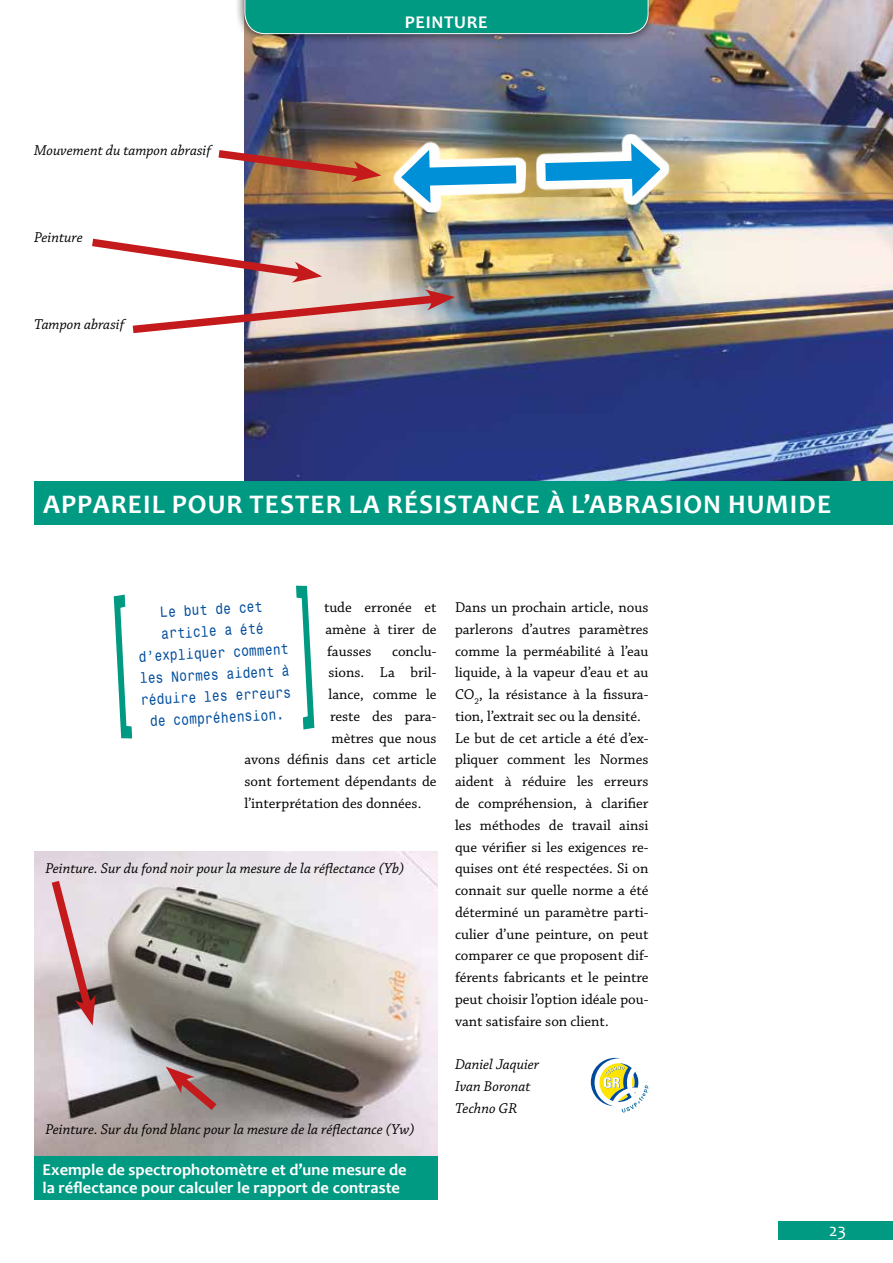
<style>
.page{position:relative;width:893px;height:1263px;background:#fff}
.page>*{position:absolute;margin:0;border:0;box-sizing:border-box;transform-origin:0 0}
.t1{font:700 27px "Candara";letter-spacing:.04em;color:#fff}
.t2{font:700 18px "Candara";letter-spacing:.04em;color:#fff}
.t3{font:18px "Candara";color:#fff}
.t4{font:700 16.5px/18px "Candara";color:#fff}
.t5{font:15px/21.8px "Chaparral Pro";color:#000;text-align:justify}
.t6{font:italic 15px/21.8px "Chaparral Pro";color:#000}
.t7{font:13.5px/21.8px "Monospace Typewriter";color:#004d9d;text-align:center}
</style>
<div class="page">
<img style="left:244px;top:0;width:649px;height:482px">
<div style="left:778px;top:1221px;width:115px;height:19px;background:#009982"></div>
<div style="left:235px;top:0;width:423px;height:44px;background:#000;opacity:.75"></div>
<div style="left:244px;top:0;width:405px;height:34px;background:#009982"></div>
<svg style="left:591px;top:1058px;width:57px;height:54px"></svg>
<img style="left:132px;top:289px;width:323px;height:49px">
<svg style="left:92px;top:234px;width:230px;height:49px"></svg>
<img style="left:390px;top:129px;width:281px;height:88px">
<img style="left:218px;top:145px;width:163px;height:37px">
<div style="left:34px;top:482px;width:859px;height:43px;background:#009982"></div>
<img style="left:34px;top:851px;width:404px;height:305px">
<div style="left:34px;top:1156px;width:404px;height:43px;background:#009982"></div>
<svg style="left:46px;top:873px;width:51px;height:152px;background:#d0afb3"></svg>
<svg style="left:166px;top:1067px;width:59px;height:51px;background:#957472"></svg>
<svg style="left:114px;top:595px;width:18px;height:143px"></svg>
<svg style="left:296px;top:586px;width:18px;height:143px"></svg>
<p class="t6" style="left:34px;top:140px;width:179px">Mouvement du tampon abrasif</p>
<p class="t6" style="left:34px;top:227px;width:50px">Peinture</p>
<p class="t6" style="left:34px;top:314px;width:92px">Tampon abrasif</p>
<p class="t2" style="left:405px;top:11px;width:84px">PEINTURE</p>
<h1 class="t1" style="left:43px;top:487px;width:790px">APPAREIL POUR TESTER LA RÉSISTANCE À L’ABRASION HUMIDE</h1>
<p class="t7" style="left:136px;top:602px;width:152px;rotate:-3deg">Le but de cet article a été d’expliquer comment les Normes aident à réduire les erreurs de compréhension.</p>
<p class="t5" style="left:324px;top:597px;width:114px">tude erronée et amène à tirer de fausses</p>
<p class="t5" style="left:392px;top:641px;width:46px">conclu-</p>
<p class="t5" style="left:328px;top:662px;width:109px">sions. La bril-</p>
<p class="t5" style="left:328px;top:684px;width:110px">lance, comme le</p>
<p class="t5" style="left:330px;top:706px;width:108px">reste des para-</p>
<p class="t5" style="left:331px;top:728px;width:107px">mètres que nous</p>
<p class="t5" style="left:244px;top:749px;width:193px">avons définis dans cet article</p>
<p class="t5" style="left:244px;top:771px;width:193px">sont fortement dépendants de</p>
<p class="t5" style="left:244px;top:793px;width:178px">l’interprétation des données.</p>
<p class="t6" style="left:45px;top:858px;width:360px">Peinture. Sur du fond noir pour la mesure de la réflectance (Yb)</p>
<p class="t6" style="left:45px;top:1119px;width:371px">Peinture. Sur du fond blanc pour la mesure de la réflectance (Yw)</p>
<p class="t4" style="left:43px;top:1160px;width:366px">Exemple de spectrophotomètre et d’une mesure de la réflectance pour calculer le rapport de contraste</p>
<p class="t5" style="left:455px;top:597px;width:195px;text-align:left">Dans un prochain article, nous parlerons d’autres paramètres comme la perméabilité à l’eau liquide, à la vapeur d’eau et au<br>CO<sub>2</sub>, la résistance à la fissura&shy;tion, l’extrait sec ou la densité.<br>Le but de cet article a été d’ex&shy;pliquer comment les Normes aident à réduire les erreurs de compréhension, à clarifier les méthodes de travail ainsi que vérifier si les exigences re&shy;quises ont été respectées. Si on connait sur quelle norme a été déterminé un paramètre parti&shy;culier d’une peinture, on peut comparer ce que proposent dif&shy;férents fabricants et le peintre peut choisir l’option idéale pou&shy;vant satisfaire son client.</p>
<p class="t6" style="left:455px;top:1054px;width:86px">Daniel Jaquier<br>Ivan Boronat<br>Techno GR</p>
<p class="t3" style="left:829px;top:1218px;width:19px">23</p>
</div>
